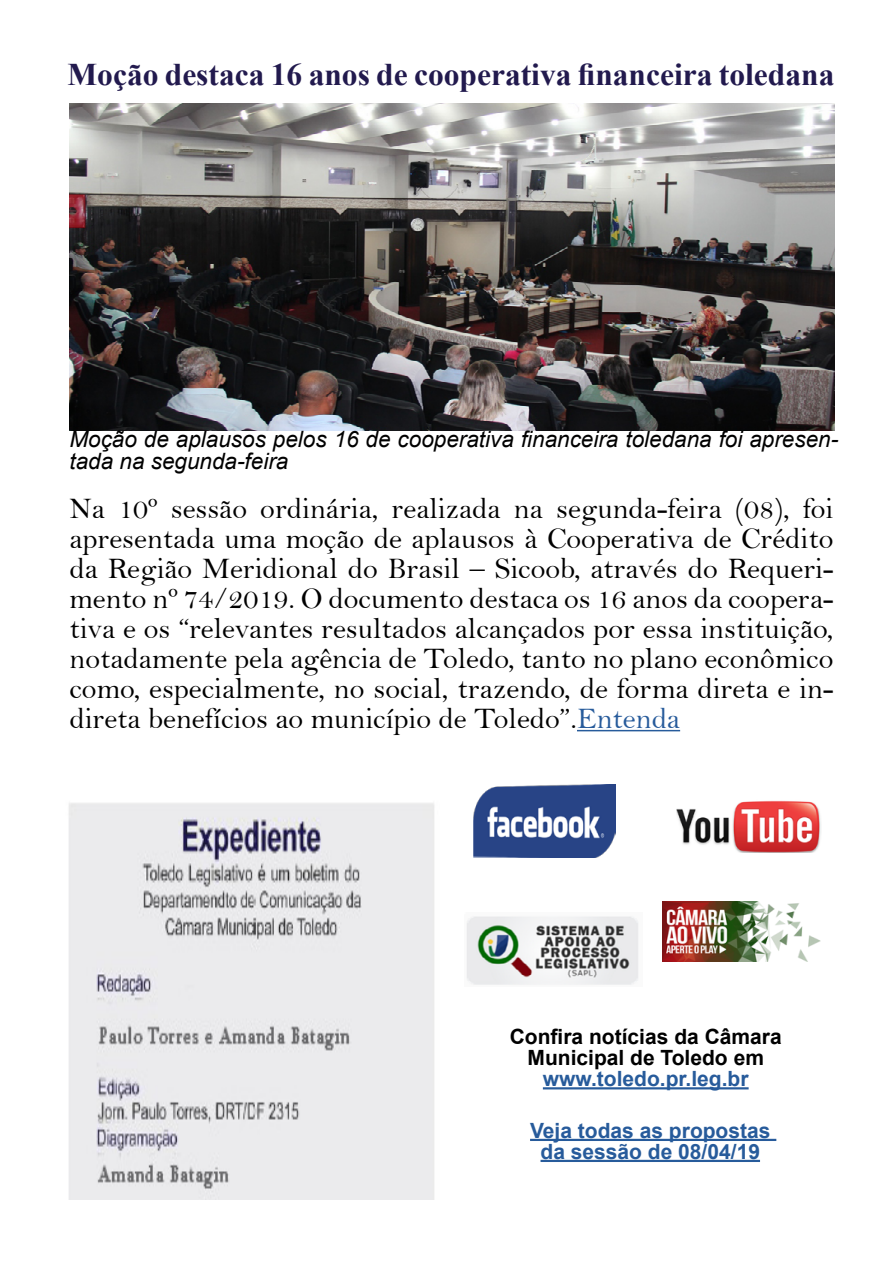
<style>
.page{position:relative;width:893px;height:1263px;background:#fff}
.page>*{position:absolute;margin:0;border:0;box-sizing:border-box;transform-origin:0 0}
.t1{font:700 31.5px "Times New Roman";color:#221a4e}
.t2{font:30px/30px "Bell";color:#000;text-align:justify}
.t3{font:italic 22.5px/22.5px "Arial";color:#000}
.t4{font:700 21px/21px "Arial";color:#275b9b;text-align:center}
.t5{font:700 21px/21px "Arial";color:#000;text-align:center}
.s1{color:#275b9b}
</style>
<div class="page">
<img style="left:69px;top:803px;width:365px;height:396px">
<hr style="left:543px;top:1087px;width:206px;height:2px;background:#275b9b">
<img style="left:473px;top:784px;width:143px;height:74px">
<img style="left:676px;top:800px;width:145px;height:53px">
<img style="left:467px;top:916px;width:171px;height:69px">
<img style="left:663px;top:901px;width:158px;height:60px">
<hr style="left:530px;top:1139px;width:246px;height:2px;background:#275b9b">
<hr style="left:540px;top:1160px;width:220px;height:2px;background:#275b9b">
<img style="left:69px;top:103px;width:765px;height:328px">
<hr style="left:577px;top:730px;width:103px;height:1px;background:#275b9b">
<p class="t1" style="left:68px;top:52px;width:768px">Moção destaca 16 anos de cooperativa financeira toledana</p>
<p class="t3" style="left:69px;top:428px;width:770px">Moção de aplausos pelos 16 de cooperativa financeira toledana foi apresen&shy;tada na segunda-feira</p>
<p class="t2" style="left:69px;top:493px;width:765px">Na 10º sessão ordinária, realizada na segunda-feira (08), foi apresentada uma moção de aplausos à Cooperativa de Crédito da Região Meridional do Brasil – Sicoob, através do Requeri&shy;mento nº 74/2019. O documento destaca os 16 anos da coopera&shy;tiva e os “relevantes resultados alcançados por essa instituição, notadamente pela agência de Toledo, tanto no plano econômico como, especialmente, no social, trazendo, de forma direta e in&shy;direta benefícios ao município de Toledo”.<span class="s1">Entenda</span></p>
<p class="t5" style="left:510px;top:1026px;width:273px">Confira notícias da Câmara<br>Municipal de Toledo em</p>
<p class="t4" style="left:543px;top:1068px;width:207px">www.toledo.pr.leg.br</p>
<p class="t4" style="left:530px;top:1120px;width:242px">Veja todas as propostas da sessão de 08/04/19</p>
</div>
